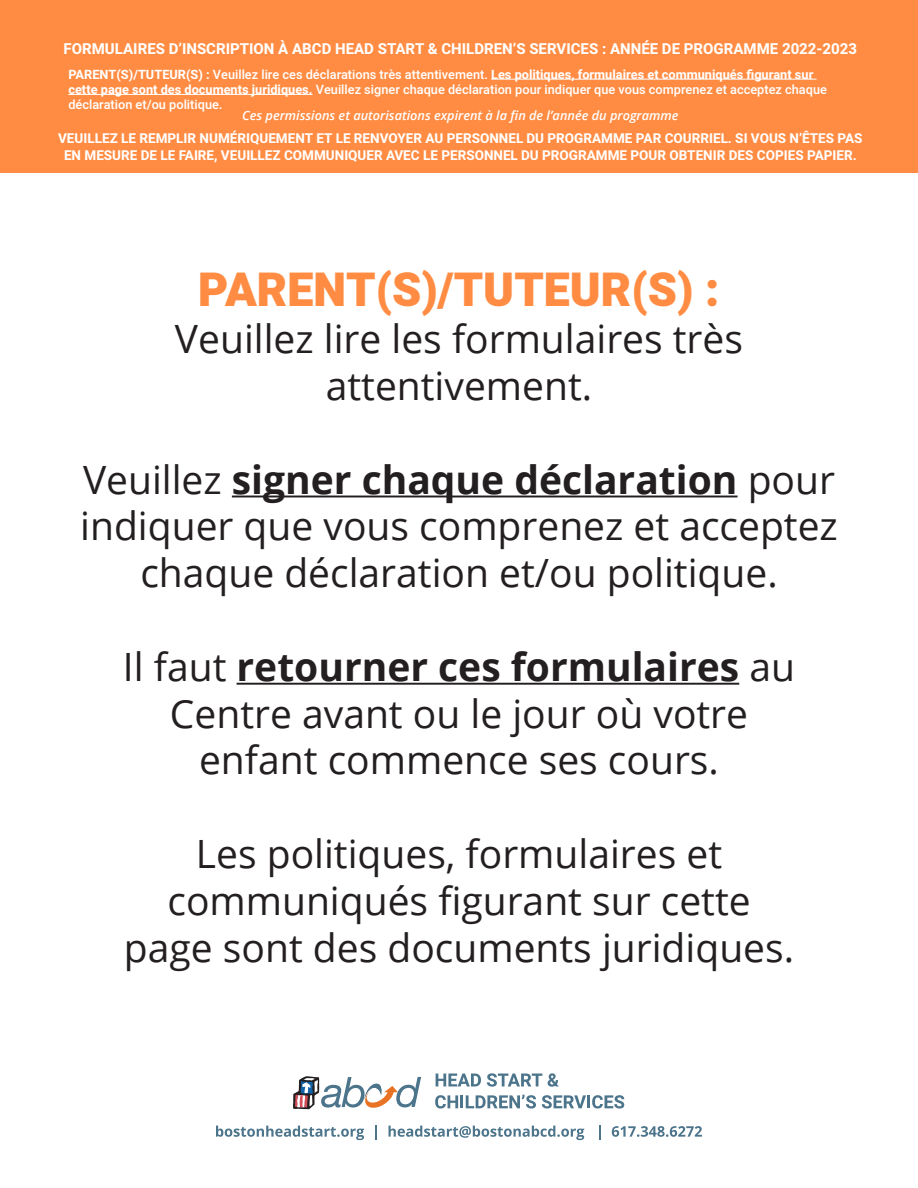
<style>
.page{position:relative;width:918px;height:1188px;background:#fff}
.page>*{position:absolute;margin:0;border:0;box-sizing:border-box;transform-origin:0 0}
.t1{font:900 46.5px "Heebo";color:#ff8c42}
.t2{font:39px/46.8px "Open Sans";color:#231f20;text-align:center}
.t3{font:700 15px "Heebo";color:#fff}
.t4{font:700 13.5px/16.2px "Heebo";color:#fff;text-align:center}
.t5{font:500 12.75px/15.3px "Heebo";color:#fff}
.t6{font:italic 600 12.75px "Open Sans";color:#fff}
.s1{font-weight:700}
</style>
<div class="page">
<div style="left:0;top:0;width:918px;height:172px;background:#ff8c42"></div>
<hr style="left:491px;top:79px;width:326px;height:1px;background:#fff">
<hr style="left:68px;top:94px;width:245px;height:1px;background:#fff">
<hr style="left:232px;top:496px;width:506px;height:1px;background:#231f20">
<hr style="left:237px;top:683px;width:502px;height:2px;background:#231f20">
<svg style="left:293px;top:1076px;width:128px;height:33px"></svg>
<svg style="left:436px;top:1074px;width:45px;height:12px"></svg>
<svg style="left:487px;top:1073px;width:55px;height:14px"></svg>
<svg style="left:548px;top:1073px;width:11px;height:14px"></svg>
<svg style="left:435px;top:1095px;width:101px;height:14px"></svg>
<svg style="left:542px;top:1095px;width:82px;height:14px"></svg>
<svg style="left:216px;top:1126px;width:148px;height:14px"></svg>
<svg style="left:375px;top:1126px;width:2px;height:14px"></svg>
<svg style="left:389px;top:1126px;width:195px;height:14px"></svg>
<svg style="left:599px;top:1126px;width:2px;height:14px"></svg>
<svg style="left:612px;top:1126px;width:90px;height:11px"></svg>
<p class="t3" style="left:64px;top:39px;width:795px">FORMULAIRES D’INSCRIPTION À ABCD HEAD START &amp; CHILDREN’S SERVICES : ANNÉE DE PROGRAMME 2022-2023</p>
<p class="t5" style="left:68px;top:67px;width:760px"><span class="s1">PARENT(S)/TUTEUR(S) :</span> Veuillez lire ces déclarations très attentivement. <span class="s1">Les politiques, formulaires et communiqués figurant sur cette page sont des documents juridiques.</span> Veuillez signer chaque déclaration pour indiquer que vous comprenez et acceptez chaque déclaration et/ou politique.</p>
<p class="t6" style="left:242px;top:106px;width:438px">Ces permissions et autorisations expirent à la fin de l’année du programme</p>
<p class="t4" style="left:58px;top:131px;width:806px">VEUILLEZ LE REMPLIR NUMÉRIQUEMENT ET LE RENVOYER AU PERSONNEL DU PROGRAMME PAR COURRIEL. SI VOUS N’ÊTES PAS<br>EN MESURE DE LE FAIRE, VEUILLEZ COMMUNIQUER AVEC LE PERSONNEL DU PROGRAMME POUR OBTENIR DES COPIES PAPIER.</p>
<p class="t1" style="left:198px;top:258px;width:523px">PARENT(S)/TUTEUR(S) :</p>
<p class="t2" style="left:175px;top:315px;width:570px">Veuillez lire les formulaires très attentivement.</p>
<p class="t2" style="left:80px;top:455px;width:759px">Veuillez <span class="s1">signer chaque déclaration</span> pour indiquer que vous comprenez et acceptez chaque déclaration et/ou politique.</p>
<p class="t2" style="left:123px;top:642px;width:674px">Il faut <span class="s1">retourner ces formulaires</span> au<br>Centre avant ou le jour où votre enfant commence ses cours.</p>
<p class="t2" style="left:124px;top:829px;width:672px">Les politiques, formulaires et communiqués figurant sur cette page sont des documents juridiques.</p>
</div>
